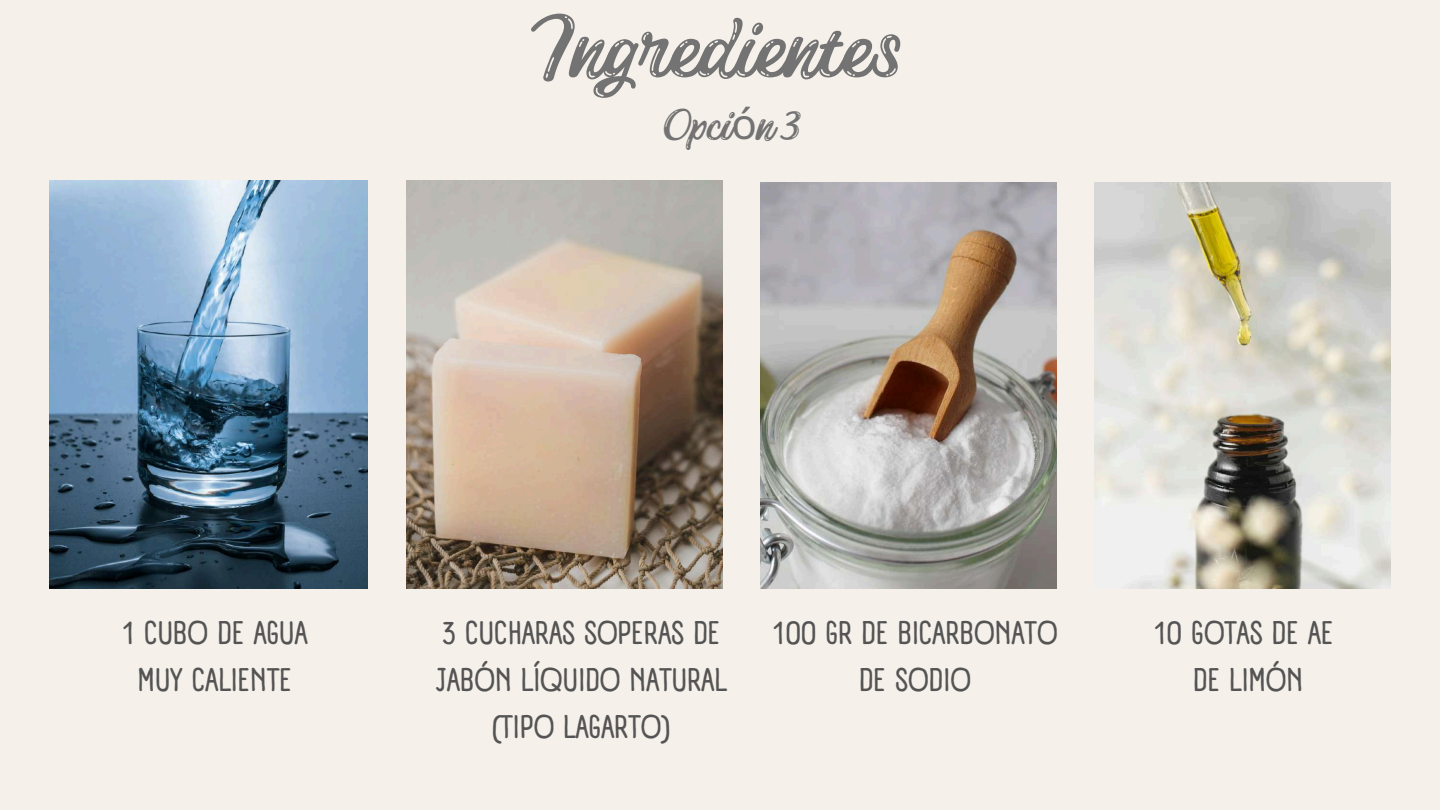
<style>
.page{position:relative;width:1440px;height:810px;background:#f5f0ea}
.page>*{position:absolute;margin:0;border:0;box-sizing:border-box;transform-origin:0 0}
.t1{font:82.2px "RTL Kawthar Regular";color:#737373}
.t2{font:42.2px "RTL Kawthar Regular";color:#737373}
.t3{font:700 32px/47.2px "A Day Without Sun Text";color:#545454;text-align:center}
.s1{font-family:"Noto Sans"}
</style>
<div class="page">
<img style="left:50px;top:181px;width:318px;height:407px">
<img style="left:406px;top:181px;width:317px;height:407px">
<img style="left:1095px;top:182px;width:295px;height:406px">
<img style="left:761px;top:182px;width:295px;height:406px">
<h1 class="t1" style="left:539px;top:1px;width:364px">Ingredientes</h1>
<h2 class="t2" style="left:665px;top:101px;width:138px">Opci<span class="s1">ó</span>n 3</h2>
<p class="t3" style="left:122px;top:609px;width:187px">1 CUBO DE AGUA<br>MUY CALIENTE</p>
<p class="t3" style="left:436px;top:609px;width:293px">3 CUCHARAS SOPERAS DE<br>JABÓN LÍQUIDO NATURAL (TIPO LAGARTO)</p>
<p class="t3" style="left:772px;top:609px;width:287px">100 GR DE BICARBONATO<br>DE SODIO</p>
<p class="t3" style="left:1154px;top:609px;width:182px">10 GOTAS DE AE<br>DE LIMÓN</p>
</div>
